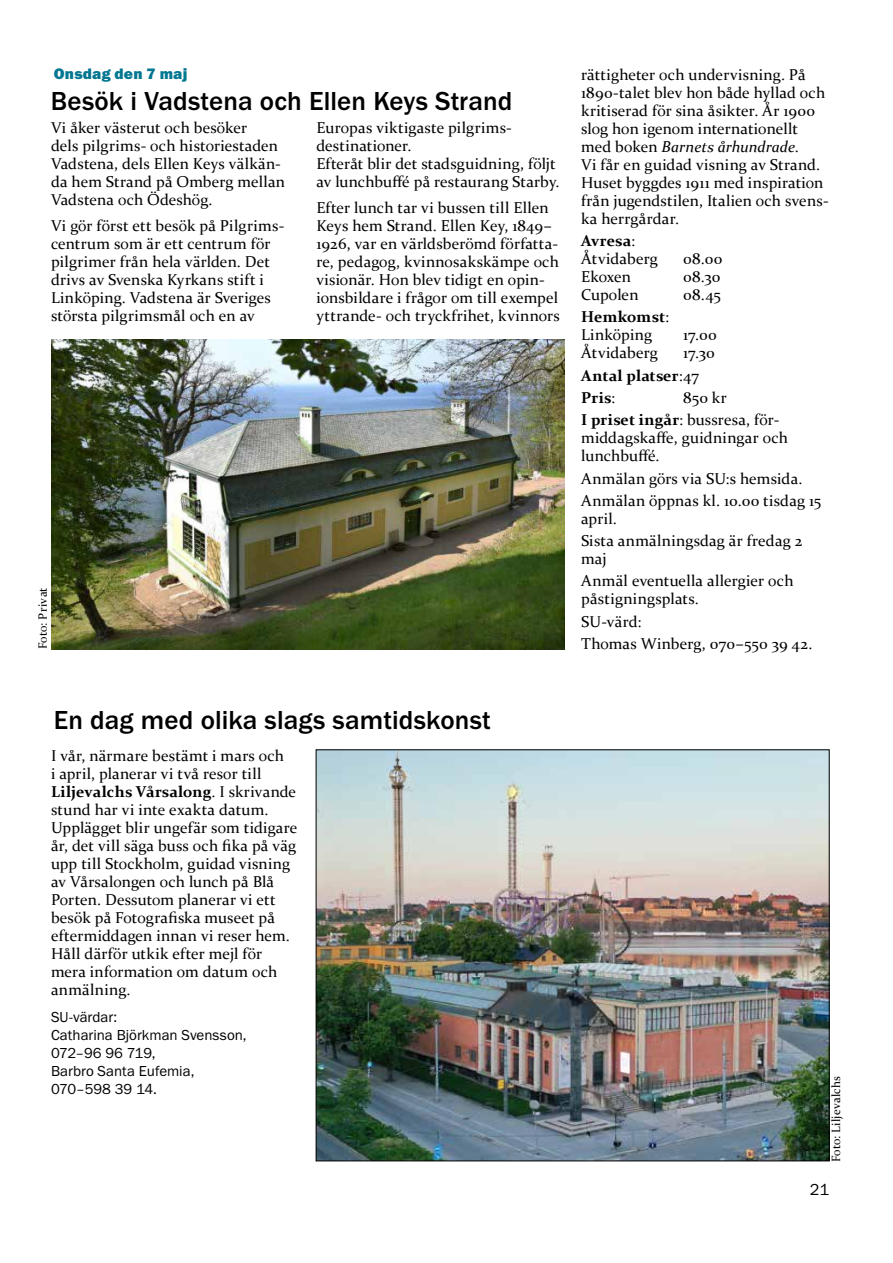
<style>
.page{position:relative;width:893px;height:1263px;background:#fff}
.page>*{position:absolute;margin:0;border:0;box-sizing:border-box;transform-origin:0 0}
.t1{font:500 27px "Franklin Gothic URW";letter-spacing:.005em;color:#000}
.t2{font:16.5px "Franklin Gothic URW Boo";color:#000}
.t3{font:15.75px/18px "Constantia";letter-spacing:.01em;color:#000}
.t4{font:700 15.75px/22.2px "Constantia";letter-spacing:.015em;color:#000}
.t5{font:15.75px "Franklin Gothic URW Hea";letter-spacing:.01em;color:#007791}
.t6{font:15.75px "Constantia";letter-spacing:-.01em;color:#000}
.t7{font:15px/18px "Franklin Gothic URW Boo";color:#000}
.t8{font:12px "Constantia";letter-spacing:.005em;color:#000}
.s1{font-style:italic}
.s2{font-weight:700}
.s3{font-weight:400}
</style>
<div class="page">
<img style="left:318px;top:751px;width:510px;height:408px">
<img style="left:51px;top:339px;width:513px;height:310px">
<p class="t5" style="left:54px;top:63px;width:135px">Onsdag den 7 maj</p>
<h1 class="t1" style="left:51px;top:84px;width:463px">Besök i Vadstena och Ellen Keys Strand</h1>
<p class="t3" style="left:51px;top:118px;width:236px">Vi åker västerut och besöker<br>dels pilgrims- och historiestaden<br>Vadstena, dels Ellen Keys välkän&shy;da hem Strand på Omberg mellan<br>Vadstena och Ödeshög.</p>
<p class="t3" style="left:51px;top:216px;width:235px">Vi gör först ett besök på Pilgrims&shy;centrum som är ett centrum för pilgrimer från hela världen. Det drivs av Svenska Kyrkans stift i<br>Linköping. Vadstena är Sveriges största pilgrimsmål och en av</p>
<p class="t3" style="left:316px;top:118px;width:245px">Europas viktigaste pilgrims&shy;destinationer.<br>Efteråt blir det stadsguidning, följt av lunchbuffé på restaurang Starby.</p>
<p class="t3" style="left:316px;top:198px;width:245px">Efter lunch tar vi bussen till Ellen Keys hem Strand. Ellen Key, 1849– 1926, var en världsberömd författa&shy;re, pedagog, kvinnosakskämpe och visionär. Hon blev tidigt en opin&shy;ionsbildare i frågor om till exempel yttrande- och tryckfrihet, kvinnors</p>
<p class="t8" style="left:35px;top:649px;width:63px;rotate:-90deg">Foto: Privat</p>
<p class="t3" style="left:581px;top:65px;width:249px">rättigheter och undervisning. På<br>1890-talet blev hon både hyllad och kritiserad för sina åsikter. År 1900 slog hon igenom internationellt med boken <span class="s1">Barnets århundrade</span>.<br>Vi får en guidad visning av Strand.<br>Huset byggdes 1911 med inspiration från jugendstilen, Italien och svens&shy;ka herrgårdar.</p>
<p class="t3" style="left:581px;top:231px;width:78px"><span class="s2">Avresa</span>:<br>Åtvidaberg</p>
<p class="t3" style="left:683px;top:249px;width:41px">08.00</p>
<p class="t3" style="left:581px;top:267px;width:51px">Ekoxen</p>
<p class="t3" style="left:683px;top:267px;width:39px">08.30</p>
<p class="t6" style="left:581px;top:284px;width:59px">Cupolen</p>
<p class="t3" style="left:683px;top:285px;width:39px">08.45</p>
<p class="t3" style="left:581px;top:307px;width:89px"><span class="s2">Hemkomst</span>:<br>Linköping</p>
<p class="t3" style="left:683px;top:325px;width:35px">17.00</p>
<p class="t3" style="left:581px;top:343px;width:78px">Åtvidaberg</p>
<p class="t4" style="left:581px;top:341px;width:135px;text-indent:102px"><span class="s3">17.30<br></span>Antal platser<span class="s3">:47<br></span>Pris<span class="s3">:</span></p>
<p class="t3" style="left:581px;top:386px;width:200px;line-height:22.2px;text-indent:102px">850 kr<br><span class="s2">I priset ingår</span>: bussresa, för-</p>
<p class="t3" style="left:581px;top:428px;width:208px">middagskaffe, guidningar och lunchbuffé.</p>
<p class="t3" style="left:581px;top:466px;width:242px;line-height:22.2px">Anmälan görs via SU:s hemsida.<br>Anmälan öppnas kl. 10.00 tisdag 15</p>
<p class="t3" style="left:581px;top:507px;width:223px;line-height:22.2px">april.<br>Sista anmälningsdag är fredag 2</p>
<p class="t3" style="left:581px;top:547px;width:214px;line-height:22.2px">maj<br>Anmäl eventuella allergier och</p>
<p class="t3" style="left:581px;top:587px;width:233px;line-height:22.2px">påstigningsplats.<br>SU-värd:<br>Thomas Winberg, 070–550 39 42.</p>
<h1 class="t1" style="left:54px;top:703px;width:439px">En dag med olika slags samtidskonst</h1>
<p class="t3" style="left:51px;top:746px;width:248px">I vår, närmare bestämt i mars och<br>i april, planerar vi två resor till<br><span class="s2">Liljevalchs Vårsalong</span>. I skrivande stund har vi inte exakta datum.<br>Upplägget blir ungefär som tidigare år, det vill säga buss och fika på väg upp till Stockholm, guidad visning av Vårsalongen och lunch på Blå<br>Porten. Dessutom planerar vi ett besök på Fotografiska museet på eftermiddagen innan vi reser hem.<br>Håll därför utkik efter mejl för mera information om datum och anmälning.</p>
<p class="t7" style="left:51px;top:1007px;width:197px">SU-värdar:<br>Catharina Björkman Svensson,<br>072–96 96 719,<br>Barbro Santa Eufemia,<br>070–598 39 14.</p>
<p class="t8" style="left:828px;top:1162px;width:88px;rotate:-90deg">Foto: Liljevalchs</p>
<p class="t2" style="left:810px;top:1179px;width:21px">21</p>
</div>
